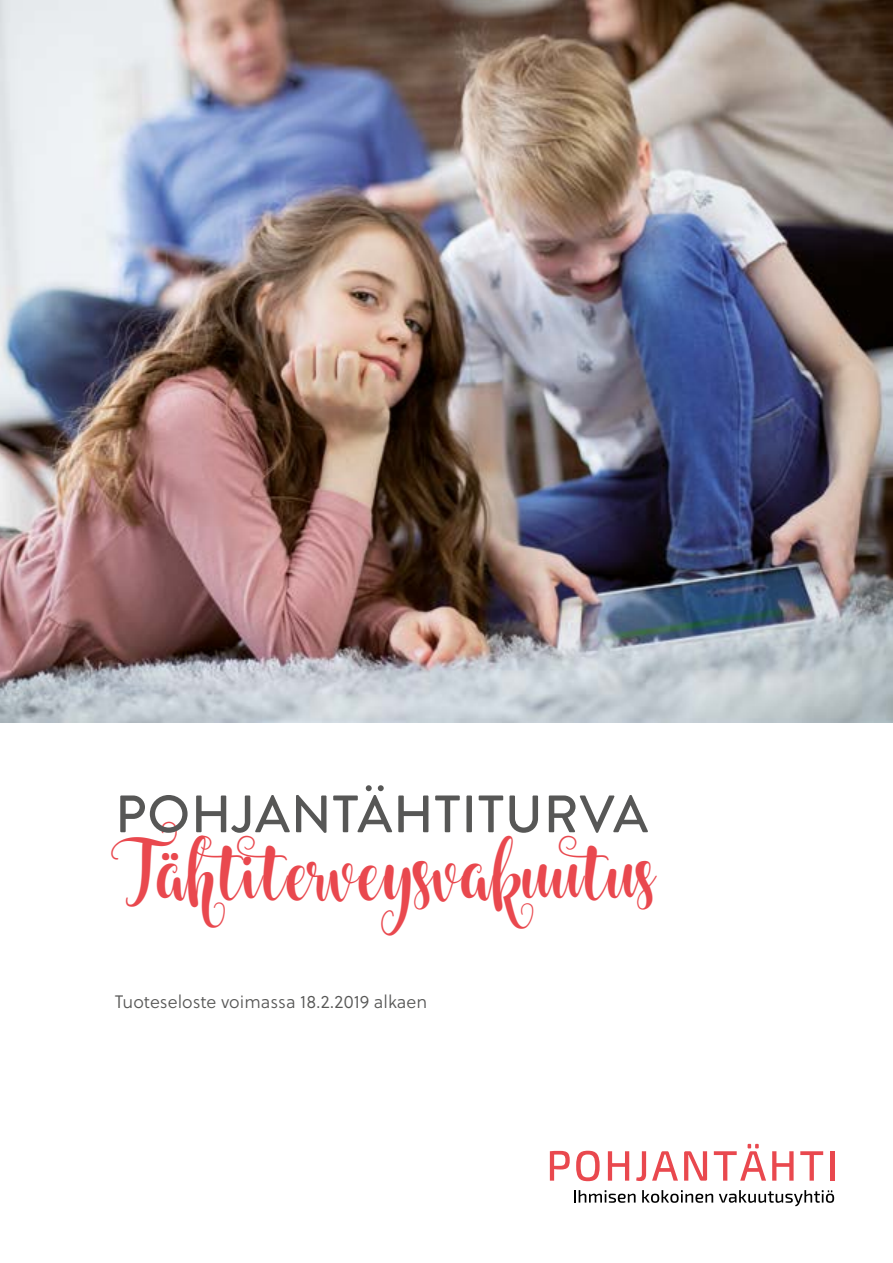
<style>
.page{position:relative;width:893px;height:1263px;background:#fff}
.page>*{position:absolute;margin:0;border:0;box-sizing:border-box;transform-origin:0 0}
.H1_Etusivun_otsikko1{font:500 52.5px "Brandon Grotesque";letter-spacing:.02em;color:#575756}
.H1_Etusivun_otsikko2{font:46.5px "Starfish";letter-spacing:.02em;color:#e9484e}
.Paragraph1_Tuoteselo{font:18px "Soleil Lt";color:#575756}
</style>
<div class="page">
<svg style="left:550px;top:1151px;width:20px;height:30px"></svg>
<svg style="left:576px;top:1151px;width:24px;height:30px"></svg>
<svg style="left:608px;top:1151px;width:21px;height:30px"></svg>
<svg style="left:636px;top:1151px;width:10px;height:30px"></svg>
<svg style="left:652px;top:1151px;width:26px;height:30px"></svg>
<svg style="left:684px;top:1151px;width:23px;height:30px"></svg>
<svg style="left:714px;top:1144px;width:52px;height:37px"></svg>
<svg style="left:772px;top:1151px;width:22px;height:30px"></svg>
<svg style="left:800px;top:1151px;width:23px;height:30px"></svg>
<hr style="left:830px;top:1151px;width:4px;height:30px;background:#e9484e">
<svg style="left:574px;top:1190px;width:62px;height:13px"></svg>
<svg style="left:642px;top:1190px;width:71px;height:13px"></svg>
<svg style="left:719px;top:1190px;width:115px;height:16px"></svg>
<img style="left:0;top:0;width:893px;height:723px">
<h1 class="H1_Etusivun_otsikko1" style="left:115px;top:778px;width:534px">POHJANTÄHTITURVA</h1>
<h1 class="H1_Etusivun_otsikko2" style="left:115px;top:847px;width:542px">Tähtiterveysvakuutus</h1>
<p class="Paragraph1_Tuoteselo" style="left:115px;top:989px;width:314px">Tuoteseloste voimassa 18.2.2019 alkaen</p>
</div>
